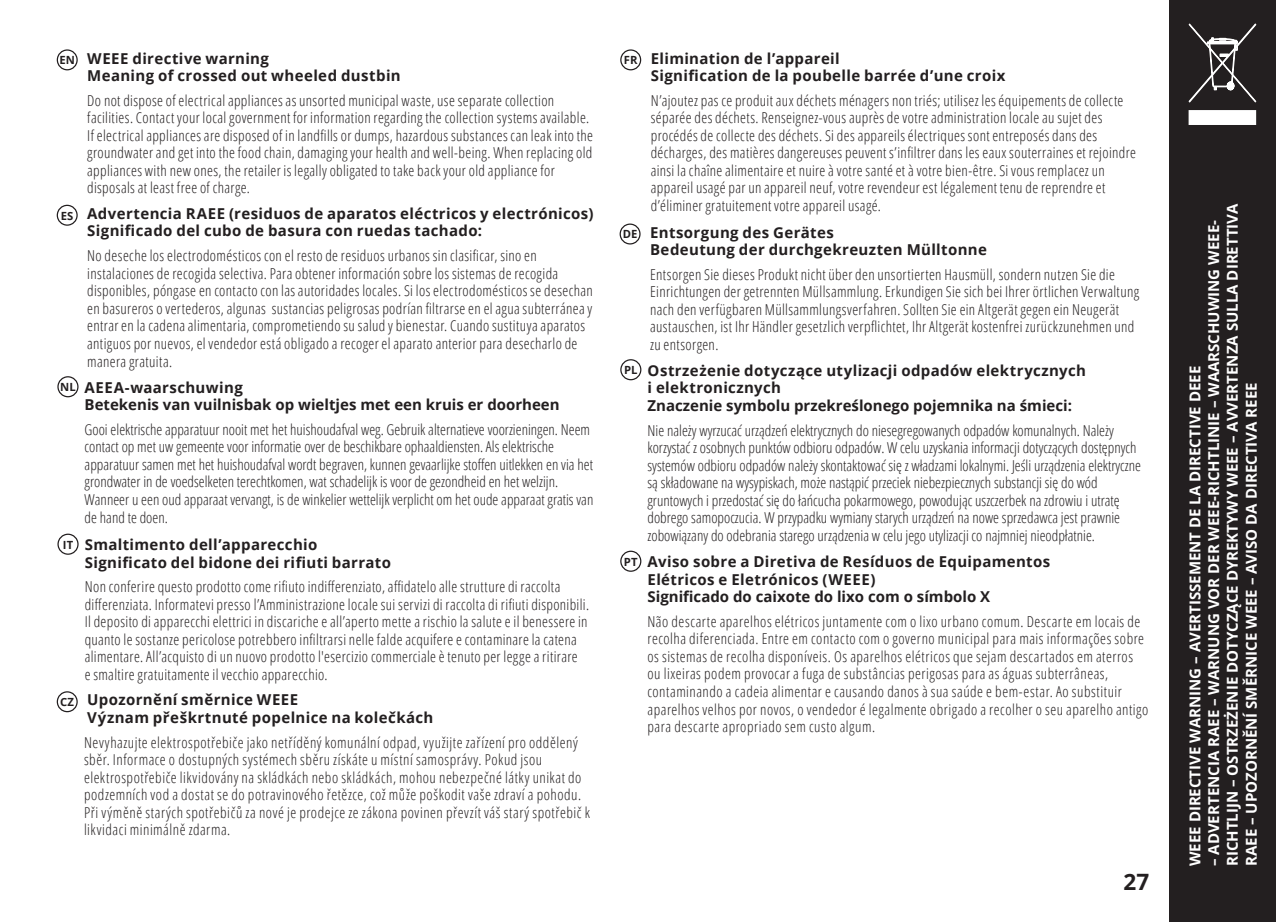
<style>
.page{position:relative;width:1276px;height:922px;background:#fff}
.page>*{position:absolute;margin:0;border:0;box-sizing:border-box;transform-origin:0 0}
.t1{font:700 22.5px "Open Sans";color:#231f20}
.t2{font:300 condensed 15px/17.5px "Open Sans";letter-spacing:.02em;color:#231f20}
.t3{font:300 condensed 15px/17.5px "Open Sans";color:#231f20}
.t4{font:700 15px/17.5px "Open Sans";letter-spacing:.025em;color:#231f20}
.t5{font:700 15px/18.8px "Open Sans";color:#fff}
.t6{font:700 15px/17.5px "Open Sans";color:#231f20}
.s1{font-size:11.25px}
</style>
<div class="page">
<div style="left:1169px;top:0;width:107px;height:921px;background:#231f20"></div>
<div style="left:1188px;top:110px;width:68px;height:15px;background:#fff"></div>
<svg style="left:1188px;top:23px;width:69px;height:101px"></svg>
<div style="left:57px;top:49px;width:21px;height:21px;border:1px solid #231f20;border-radius:50%"></div>
<div style="left:57px;top:205px;width:21px;height:21px;border:1px solid #231f20;border-radius:50%"></div>
<div style="left:620px;top:49px;width:21px;height:21px;border:1px solid #231f20;border-radius:50%"></div>
<div style="left:619px;top:223px;width:21px;height:21px;border:1px solid #231f20;border-radius:50%"></div>
<div style="left:620px;top:359px;width:21px;height:21px;border:1px solid #231f20;border-radius:50%"></div>
<div style="left:620px;top:550px;width:21px;height:21px;border:1px solid #231f20;border-radius:50%"></div>
<div style="left:57px;top:376px;width:22px;height:21px;border:1px solid #231f20;border-radius:50%"></div>
<div style="left:57px;top:533px;width:22px;height:21px;border:1px solid #231f20;border-radius:50%"></div>
<div style="left:57px;top:691px;width:21px;height:21px;border:1px solid #231f20;border-radius:50%"></div>
<p class="t4" style="left:87px;top:49px;width:315px;text-indent:-28px"><span class="s1">EN</span> WEEE directive warning<br>Meaning of crossed out wheeled dustbin</p>
<p class="t2" style="left:87px;top:91px;width:507px">Do not dispose of electrical appliances as unsorted municipal waste, use separate collection facilities. Contact your local government for information regarding the collection systems available.<br>If electrical appliances are disposed of in landfills or dumps, hazardous substances can leak into the groundwater and get into the food chain, damaging your health and well-being. When replacing old appliances with new ones, the retailer is legally obligated to take back your old appliance for disposals at least free of charge.</p>
<p class="t4" style="left:87px;top:204px;width:508px;text-indent:-26px"><span class="s1">ES</span> Advertencia RAEE (residuos de aparatos eléctricos y electrónicos)<br>Significado del cubo de basura con ruedas tachado:</p>
<p class="t2" style="left:87px;top:247px;width:507px">No deseche los electrodomésticos con el resto de residuos urbanos sin clasificar, sino en instalaciones de recogida selectiva. Para obtener información sobre los sistemas de recogida disponibles, póngase en contacto con las autoridades locales. Si los electrodomésticos se desechan en basureros o vertederos, algunas sustancias peligrosas podrían filtrarse en el agua subterránea y entrar en la cadena alimentaria, comprometiendo su salud y bienestar. Cuando sustituya aparatos antiguos por nuevos, el vendedor está obligado a recoger el aparato anterior para desecharlo de manera gratuita.</p>
<p class="t6" style="left:85px;top:378px;width:476px;text-indent:-25px"><span class="s1">NL</span> AEEA-waarschuwing<br>Betekenis van vuilnisbak op wieltjes met een kruis er doorheen</p>
<p class="t3" style="left:85px;top:420px;width:510px">Gooi elektrische apparatuur nooit met het huishoudafval weg. Gebruik alternatieve voorzieningen. Neem contact op met uw gemeente voor informatie over de beschikbare ophaaldiensten. Als elektrische apparatuur samen met het huishoudafval wordt begraven, kunnen gevaarlijke stoffen uitlekken en via het grondwater in de voedselketen terechtkomen, wat schadelijk is voor de gezondheid en het welzijn.<br>Wanneer u een oud apparaat vervangt, is de winkelier wettelijk verplicht om het oude apparaat gratis van de hand te doen.</p>
<p class="t4" style="left:85px;top:535px;width:308px;text-indent:-22px"><span class="s1">IT</span> Smaltimento dell’apparecchio<br>Significato del bidone dei rifiuti barrato</p>
<p class="t2" style="left:85px;top:577px;width:506px">Non conferire questo prodotto come rifiuto indifferenziato, affidatelo alle strutture di raccolta differenziata. Informatevi presso l’Amministrazione locale sui servizi di raccolta di rifiuti disponibili.<br>Il deposito di apparecchi elettrici in discariche e all’aperto mette a rischio la salute e il benessere in quanto le sostanze pericolose potrebbero infiltrarsi nelle falde acquifere e contaminare la catena alimentare. All’acquisto di un nuovo prodotto l'esercizio commerciale è tenuto per legge a ritirare<br>e smaltire gratuitamente il vecchio apparecchio.</p>
<p class="t4" style="left:87px;top:690px;width:348px;text-indent:-27px"><span class="s1">CZ</span> Upozornění směrnice WEEE<br>Význam přeškrtnuté popelnice na kolečkách</p>
<p class="t2" style="left:84px;top:732px;width:507px">Nevyhazujte elektrospotřebiče jako netříděný komunální odpad, využijte zařízení pro oddělený sběr. Informace o dostupných systémech sběru získáte u místní samosprávy. Pokud jsou elektrospotřebiče likvidovány na skládkách nebo skládkách, mohou nebezpečné látky unikat do podzemních vod a dostat se do potravinového řetězce, což může poškodit vaše zdraví a pohodu.<br>Při výměně starých spotřebičů za nové je prodejce ze zákona povinen převzít váš starý spotřebič k likvidaci minimálně zdarma.</p>
<p class="t4" style="left:651px;top:49px;width:356px;text-indent:-27px"><span class="s1">FR</span> Elimination de l’appareil<br>Signification de la poubelle barrée d’une croix</p>
<p class="t2" style="left:651px;top:91px;width:487px">N’ajoutez pas ce produit aux déchets ménagers non triés; utilisez les équipements de collecte séparée des déchets. Renseignez-vous auprès de votre administration locale au sujet des procédés de collecte des déchets. Si des appareils électriques sont entreposés dans des décharges, des matières dangereuses peuvent s’infiltrer dans les eaux souterraines et rejoindre ainsi la chaîne alimentaire et nuire à votre santé et à votre bien-être. Si vous remplacez un appareil usagé par un appareil neuf, votre revendeur est légalement tenu de reprendre et d’éliminer gratuitement votre appareil usagé.</p>
<p class="t4" style="left:650px;top:223px;width:338px;text-indent:-27px"><span class="s1">DE</span> Entsorgung des Gerätes<br>Bedeutung der durchgekreuzten Mülltonne</p>
<p class="t2" style="left:650px;top:265px;width:490px">Entsorgen Sie dieses Produkt nicht über den unsortierten Hausmüll, sondern nutzen Sie die Einrichtungen der getrennten Müllsammlung. Erkundigen Sie sich bei Ihrer örtlichen Verwaltung nach den verfügbaren Müllsammlungsverfahren. Sollten Sie ein Altgerät gegen ein Neugerät austauschen, ist Ihr Händler gesetzlich verpflichtet, Ihr Altgerät kostenfrei zurückzunehmen und zu entsorgen.</p>
<p class="t4" style="left:647px;top:361px;width:440px;text-indent:-23px"><span class="s1">PL</span> Ostrzeżenie dotyczące utylizacji odpadów elektrycznych i elektronicznych<br>Znaczenie symbolu przekreślonego pojemnika na śmieci:</p>
<p class="t3" style="left:647px;top:421px;width:495px">Nie należy wyrzucać urządzeń elektrycznych do niesegregowanych odpadów komunalnych. Należy korzystać z osobnych punktów odbioru odpadów. W celu uzyskania informacji dotyczących dostępnych systemów odbioru odpadów należy skontaktować się z władzami lokalnymi. Jeśli urządzenia elektryczne są składowane na wysypiskach, może nastąpić przeciek niebezpiecznych substancji się do wód gruntowych i przedostać się do łańcucha pokarmowego, powodując uszczerbek na zdrowiu i utratę dobrego samopoczucia. W przypadku wymiany starych urządzeń na nowe sprzedawca jest prawnie zobowiązany do odebrania starego urządzenia w celu jego utylizacji co najmniej nieodpłatnie.</p>
<p class="t4" style="left:647px;top:552px;width:404px;text-indent:-24px"><span class="s1">PT</span> Aviso sobre a Diretiva de Resíduos de Equipamentos<br>Elétricos e Eletrónicos (WEEE)<br>Significado do caixote do lixo com o símbolo X</p>
<p class="t2" style="left:647px;top:612px;width:502px">Não descarte aparelhos elétricos juntamente com o lixo urbano comum. Descarte em locais de recolha diferenciada. Entre em contacto com o governo municipal para mais informações sobre os sistemas de recolha disponíveis. Os aparelhos elétricos que sejam descartados em aterros ou lixeiras podem provocar a fuga de substâncias perigosas para as águas subterrâneas, contaminando a cadeia alimentar e causando danos à sua saúde e bem-estar. Ao substituir aparelhos velhos por novos, o vendedor é legalmente obrigado a recolher o seu aparelho antigo para descarte apropriado sem custo algum.</p>
<h1 class="t1" style="left:1123px;top:865px;width:27px">27</h1>
<p class="t5" style="left:1204px;top:865px;width:663px;rotate:-90deg">– ADVERTENCIA RAEE – WARNUNG VOR DER WEEE-RICHTLINIE – WAARSCHUWING WEEE-<br>RICHTLIJN – OSTRZEŻENIE DOTYCZĄCE DYREKTYWY WEEE – AVVERTENZA SULLA DIRETTIVA<br>RAEE – UPOZORNĚNÍ SMĚRNICE WEEE – AVISO DA DIRECTIVA REEE</p>
<p class="t5" style="left:1185px;top:865px;width:501px;rotate:-90deg">WEEE DIRECTIVE WARNING – AVERTISSEMENT DE LA DIRECTIVE DEEE</p>
</div>
